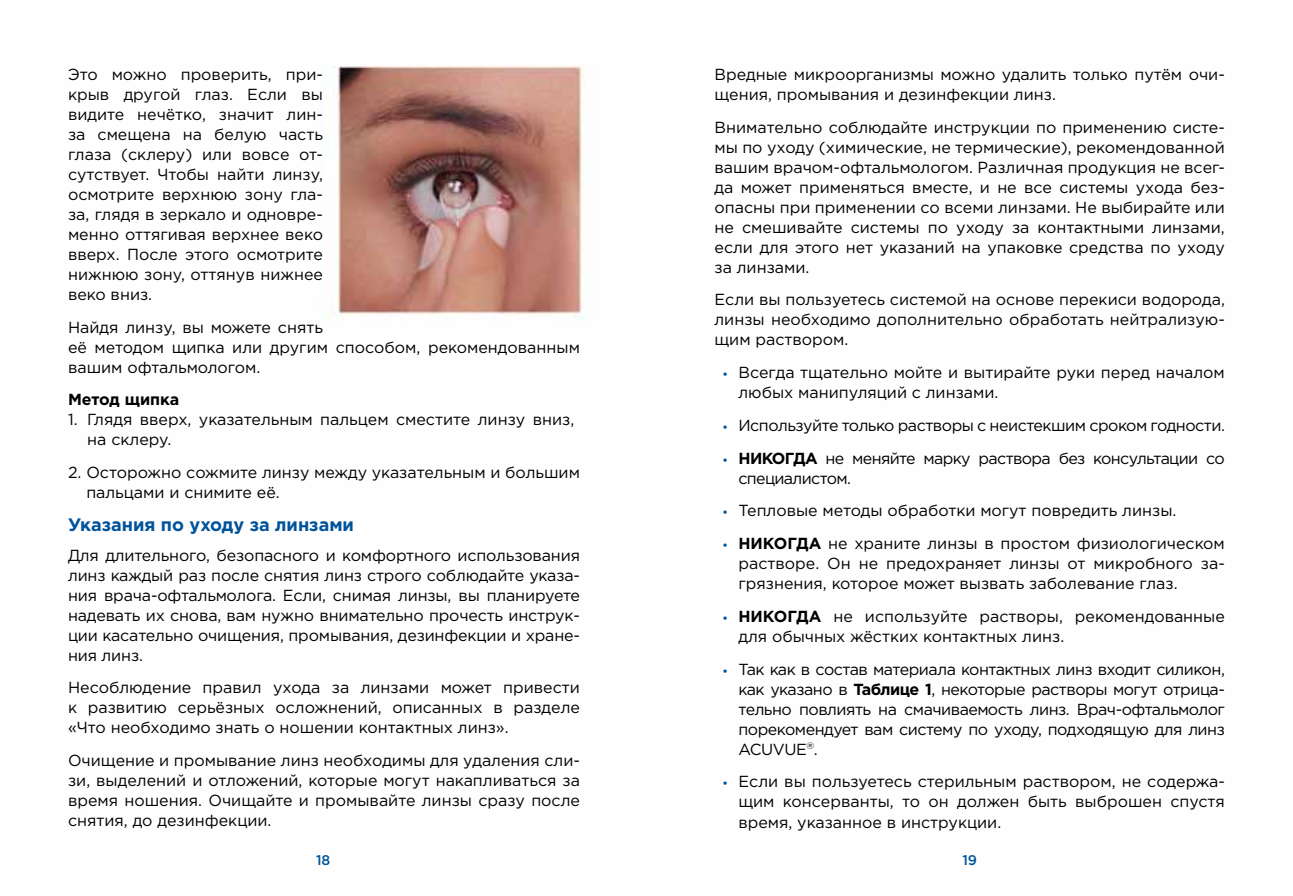
<style>
.page{position:relative;width:1293px;height:896px;background:#fff}
.page>*{position:absolute;margin:0;border:0;box-sizing:border-box;transform-origin:0 0}
.t1{font:700 18px "Gotham Pro";color:#00539b}
.t2{font:16px/20px "Gotham Pro";color:#000;text-align:justify}
.t3{font:16px/20px "Gotham Pro";letter-spacing:-.04em;color:#000}
.t4{font:16px "Gotham Pro";letter-spacing:-.03em;color:#000}
.t5{font:700 16px "Gotham Pro";letter-spacing:-.005em;color:#000}
.t6{font:500 14px "Gotham Pro";color:#00539b}
.s1{font-weight:700;font-size:11px;color:#00529b}
.s2{font-weight:700}
</style>
<div class="page">
<img style="left:325px;top:66px;width:260px;height:254px">
<p class="t2" style="left:68px;top:64px;width:256px">Это можно проверить, при&shy;крыв другой глаз. Если вы видите нечётко, значит лин&shy;за смещена на белую часть глаза (склеру) или вовсе от&shy;сутствует. Чтобы найти линзу, осмотрите верхнюю зону гла&shy;за, глядя в зеркало и одновре&shy;менно оттягивая верхнее веко вверх. После этого осмотрите нижнюю зону, оттянув нижнее веко вниз.</p>
<p class="t2" style="left:68px;top:317px;width:513px;text-align:left">Найдя линзу, вы можете снять<br>её методом щипка или другим способом, рекомендованным вашим офтальмологом.</p>
<p class="t5" style="left:68px;top:390px;width:113px">Метод щипка</p>
<p class="t2" style="left:87px;top:410px;width:488px;text-indent:-19px">1. Глядя вверх, указательным пальцем сместите линзу вниз, на склеру.</p>
<p class="t2" style="left:86px;top:462px;width:495px;text-indent:-18px">2. Осторожно сожмите линзу между указательным и большим пальцами и снимите её.</p>
<p class="t1" style="left:68px;top:514px;width:287px">Указания по уходу за линзами</p>
<p class="t2" style="left:68px;top:545px;width:513px">Для длительного, безопасного и комфортного использования линз каждый раз после снятия линз строго соблюдайте указа&shy;ния врача-офтальмолога. Если, снимая линзы, вы планируете надевать их снова, вам нужно внимательно прочесть инструк&shy;ции касательно очищения, промывания, дезинфекции и хране&shy;ния линз.</p>
<p class="t2" style="left:68px;top:678px;width:513px">Несоблюдение правил ухода за линзами может привести к развитию серьёзных осложнений, описанных в разделе «Что необходимо знать о ношении контактных линз».</p>
<p class="t2" style="left:68px;top:750px;width:513px">Очищение и промывание линз необходимы для удаления сли&shy;зи, выделений и отложений, которые могут накапливаться за время ношения. Очищайте и промывайте линзы сразу после снятия, до дезинфекции.</p>
<p class="t2" style="left:714px;top:64px;width:512px">Вредные микроорганизмы можно удалить только путём очи&shy;щения, промывания и дезинфекции линз.</p>
<p class="t2" style="left:714px;top:117px;width:512px;text-align:left">Внимательно соблюдайте инструкции по применению систе&shy;мы по уходу (химические, не термические), рекомендованной вашим врачом-офтальмологом. Различная продукция не всег&shy;да может применяться вместе, и не все системы ухода без&shy;опасны при применении со всеми линзами. Не выбирайте или не смешивайте системы по уходу за контактными линзами, если для этого нет указаний на упаковке средства по уходу за линзами.</p>
<p class="t2" style="left:714px;top:290px;width:512px">Если вы пользуетесь системой на основе перекиси водорода, линзы необходимо дополнительно обработать нейтрализую&shy;щим раствором.</p>
<p class="t2" style="left:738px;top:362px;width:488px;text-indent:-16px"><span class="s1">•</span> Всегда тщательно мойте и вытирайте руки перед началом любых манипуляций с линзами.</p>
<p class="t4" style="left:722px;top:416px;width:504px"><span class="s1">•</span> Используйте только растворы с неистекшим сроком годности.</p>
<p class="t3" style="left:738px;top:448px;width:488px;text-indent:-16px"><span class="s1">•</span> <span class="s2">НИКОГДА</span> не меняйте марку раствора без консультации со специалистом.</p>
<p class="t2" style="left:722px;top:501px;width:455px"><span class="s1">•</span> Тепловые методы обработки могут повредить линзы.</p>
<p class="t2" style="left:738px;top:533px;width:488px;text-indent:-16px"><span class="s1">•</span> <span class="s2">НИКОГДА</span> не храните линзы в простом физиологическом растворе. Он не предохраняет линзы от микробного за&shy;грязнения, которое может вызвать заболевание глаз.</p>
<p class="t2" style="left:738px;top:606px;width:488px;text-indent:-16px"><span class="s1">•</span> <span class="s2">НИКОГДА</span> не используйте растворы, рекомендованные для обычных жёстких контактных линз.</p>
<p class="t2" style="left:738px;top:659px;width:488px;text-indent:-16px"><span class="s1">•</span> Так как в состав материала контактных линз входит силикон, как указано в <span class="s2">Таблице 1</span>, некоторые растворы могут отрица&shy;тельно повлиять на смачиваемость линз. Врач-офтальмолог порекомендует вам систему по уходу, подходящую для линз ACUVUE<sup>®</sup>.</p>
<p class="t2" style="left:738px;top:772px;width:488px;text-indent:-16px"><span class="s1">•</span> Если вы пользуетесь стерильным раствором, не содержа&shy;щим консерванты, то он должен быть выброшен спустя время, указанное в инструкции.</p>
<p class="t6" style="left:316px;top:851px;width:16px">18</p>
<p class="t6" style="left:962px;top:851px;width:16px">19</p>
</div>
